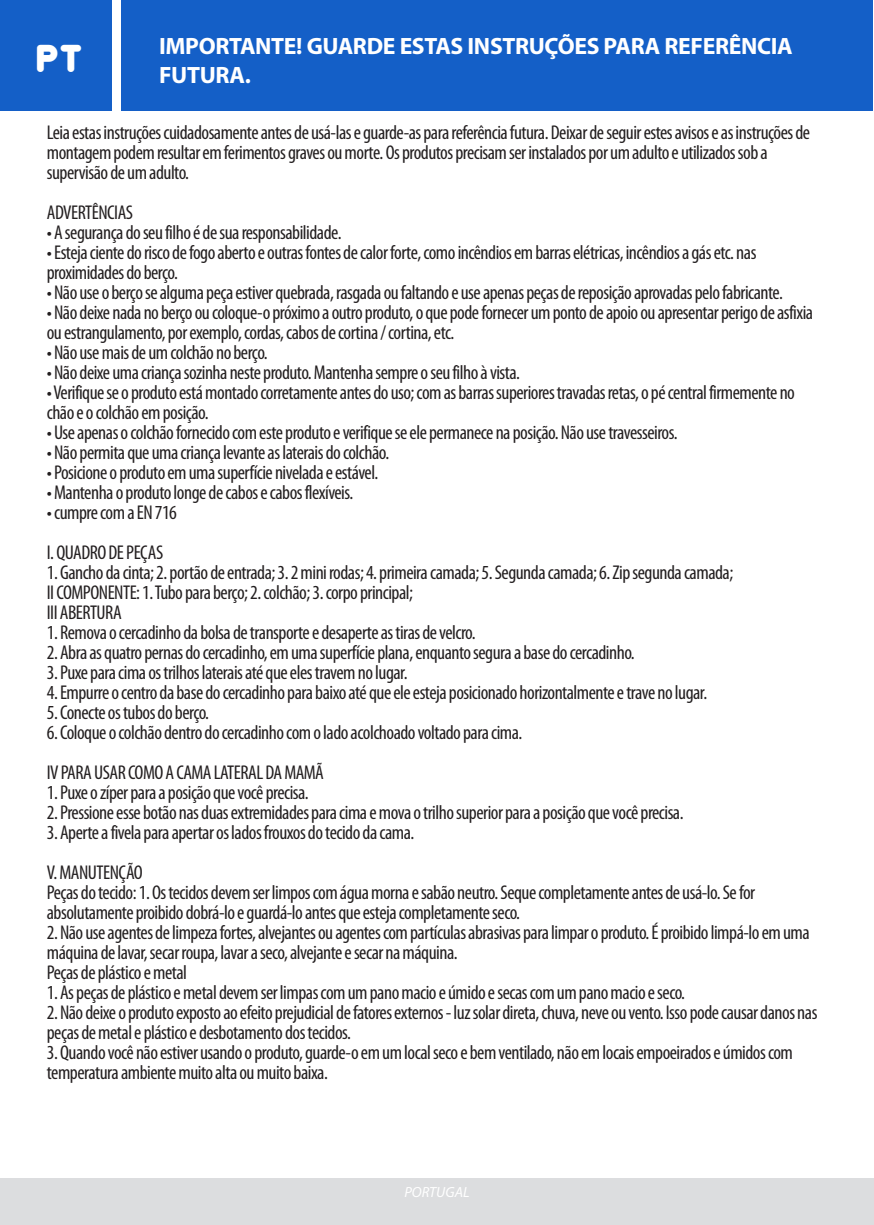
<style>
.page{position:relative;width:874px;height:1225px;background:#fff}
.page>*{position:absolute;margin:0;border:0;box-sizing:border-box;transform-origin:0 0}
.t1{font:34.8px "Dunkin";color:#fff}
.t2{font:700 23.6px "Myriad Pro";letter-spacing:-.015em;color:#fff}
.t3{font:condensed 20px/20px "Myriad Pro";letter-spacing:-.025em;color:#231f20}
.t4{font:italic 14.8px "Myriad Pro";color:#fff}
</style>
<div class="page">
<div style="left:0;top:1178px;width:873px;height:46px;background:#dcdddf"></div>
<div style="left:121px;top:0;width:751px;height:111px;background:#145fc7"></div>
<div style="left:0;top:0;width:112px;height:111px;background:#145fc7"></div>
<h1 class="t1" style="left:37px;top:29px;width:49px">PT</h1>
<p class="t2" style="left:159px;top:31px;width:635px">IMPORTANTE! GUARDE ESTAS INSTRUÇÕES PARA REFERÊNCIA</p>
<p class="t2" style="left:159px;top:59px;width:93px">FUTURA.</p>
<p class="t3" style="left:47px;top:122px;width:764px">Leia estas instruções cuidadosamente antes de usá-las e guarde-as para referência futura. Deixar de seguir estes avisos e as instruções de montagem podem resultar em ferimentos graves ou morte. Os produtos precisam ser instalados por um adulto e utilizados sob a supervisão de um adulto.</p>
<p class="t3" style="left:47px;top:202px;width:88px">ADVERTÊNCIAS</p>
<p class="t3" style="left:47px;top:222px;width:296px">• A segurança do seu filho é de sua responsabilidade.</p>
<p class="t3" style="left:47px;top:242px;width:710px">• Esteja ciente do risco de fogo aberto e outras fontes de calor forte, como incêndios em barras elétricas, incêndios a gás etc. nas proximidades do berço.</p>
<p class="t3" style="left:47px;top:282px;width:737px">• Não use o berço se alguma peça estiver quebrada, rasgada ou faltando e use apenas peças de reposição aprovadas pelo fabricante.</p>
<p class="t3" style="left:47px;top:302px;width:767px">• Não deixe nada no berço ou coloque-o próximo a outro produto, o que pode fornecer um ponto de apoio ou apresentar perigo de asfixia ou estrangulamento, por exemplo, cordas, cabos de cortina / cortina, etc.</p>
<p class="t3" style="left:47px;top:342px;width:222px">• Não use mais de um colchão no berço.</p>
<p class="t3" style="left:47px;top:362px;width:474px">• Não deixe uma criança sozinha neste produto. Mantenha sempre o seu filho à vista.</p>
<p class="t3" style="left:47px;top:382px;width:749px">• Verifique se o produto está montado corretamente antes do uso; com as barras superiores travadas retas, o pé central firmemente no chão e o colchão em posição.</p>
<p class="t3" style="left:47px;top:422px;width:632px">• Use apenas o colchão fornecido com este produto e verifique se ele permanece na posição. Não use travesseiros.</p>
<p class="t3" style="left:47px;top:442px;width:344px">• Não permita que uma criança levante as laterais do colchão.</p>
<p class="t3" style="left:47px;top:462px;width:333px">• Posicione o produto em uma superfície nivelada e estável.</p>
<p class="t3" style="left:47px;top:482px;width:308px">• Mantenha o produto longe de cabos e cabos flexíveis.</p>
<p class="t3" style="left:47px;top:492px;width:131px;line-height:40px">• cumpre com a EN 716<br>I. QUADRO DE PEÇAS</p>
<p class="t3" style="left:47px;top:562px;width:687px">1. Gancho da cinta; 2. portão de entrada; 3. 2 mini rodas; 4. primeira camada; 5. Segunda camada; 6. Zip segunda camada;<br>II COMPONENTE: 1. Tubo para berço; 2. colchão; 3. corpo principal;<br>III ABERTURA</p>
<p class="t3" style="left:47px;top:622px;width:430px">1. Remova o cercadinho da bolsa de transporte e desaperte as tiras de velcro.</p>
<p class="t3" style="left:47px;top:642px;width:589px">2. Abra as quatro pernas do cercadinho, em uma superfície plana, enquanto segura a base do cercadinho.</p>
<p class="t3" style="left:47px;top:662px;width:362px">3. Puxe para cima os trilhos laterais até que eles travem no lugar.</p>
<p class="t3" style="left:47px;top:682px;width:661px">4. Empurre o centro da base do cercadinho para baixo até que ele esteja posicionado horizontalmente e trave no lugar.</p>
<p class="t3" style="left:47px;top:702px;width:164px">5. Conecte os tubos do berço.</p>
<p class="t3" style="left:47px;top:712px;width:477px;line-height:40px">6. Coloque o colchão dentro do cercadinho com o lado acolchoado voltado para cima.<br>IV PARA USAR COMO A CAMA LATERAL DA MAMÃ</p>
<p class="t3" style="left:47px;top:782px;width:263px">1. Puxe o zíper para a posição que você precisa.</p>
<p class="t3" style="left:47px;top:802px;width:638px">2. Pressione esse botão nas duas extremidades para cima e mova o trilho superior para a posição que você precisa.</p>
<p class="t3" style="left:47px;top:812px;width:369px;line-height:40px">3. Aperte a fivela para apertar os lados frouxos do tecido da cama.<br>V. MANUTENÇÃO</p>
<p class="t3" style="left:47px;top:882px;width:709px">Peças do tecido: 1. Os tecidos devem ser limpos com água morna e sabão neutro. Seque completamente antes de usá-lo. Se for absolutamente proibido dobrá-lo e guardá-lo antes que esteja completamente seco.</p>
<p class="t3" style="left:47px;top:922px;width:764px">2. Não use agentes de limpeza fortes, alvejantes ou agentes com partículas abrasivas para limpar o produto. É proibido limpá-lo em uma máquina de lavar, secar roupa, lavar a seco, alvejante e secar na máquina.<br>Peças de plástico e metal</p>
<p class="t3" style="left:47px;top:982px;width:639px">1. As peças de plástico e metal devem ser limpas com um pano macio e úmido e secas com um pano macio e seco.</p>
<p class="t3" style="left:47px;top:1002px;width:771px">2. Não deixe o produto exposto ao efeito prejudicial de fatores externos - luz solar direta, chuva, neve ou vento. Isso pode causar danos nas peças de metal e plástico e desbotamento dos tecidos.</p>
<p class="t3" style="left:47px;top:1042px;width:747px">3. Quando você não estiver usando o produto, guarde-o em um local seco e bem ventilado, não em locais empoeirados e úmidos com temperatura ambiente muito alta ou muito baixa.</p>
<p class="t4" style="left:404px;top:1183px;width:67px">PORTUGAL</p>
</div>
